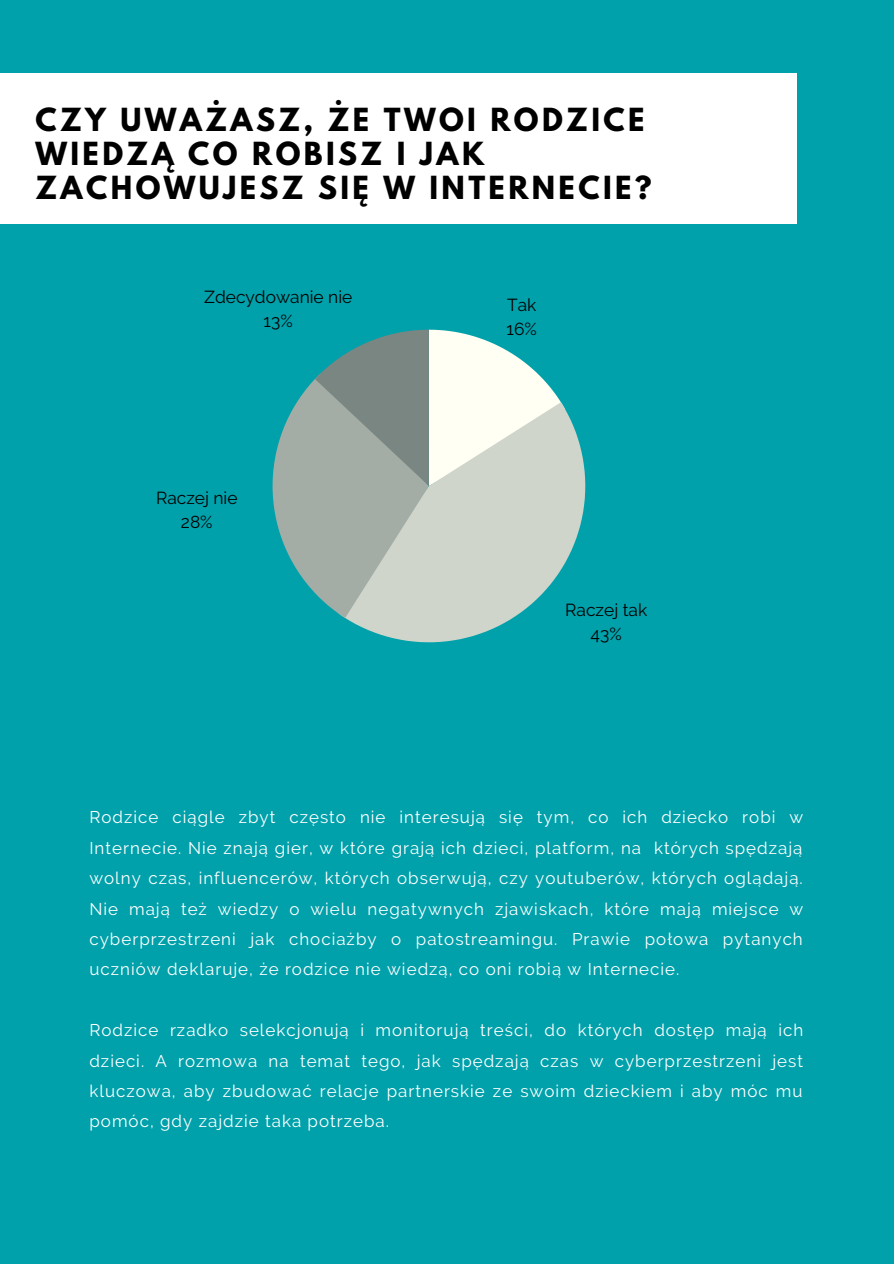
<style>
.page{position:relative;width:894px;height:1264px;background:#fff}
.page>*{position:absolute;margin:0;border:0;box-sizing:border-box;transform-origin:0 0}
.t1{font:700 28.2px/33.8px "League Spartan";letter-spacing:.12em;color:#000}
.t2{font:17.4px "Raleway";color:#000}
.t3{font:16.95px/30.5px "Raleway";letter-spacing:.06em;color:#fff;text-align:justify}
</style>
<div class="page">
<div style="left:0;top:0;width:893px;height:1263px;background:#00a1ab"></div>
<div style="left:0;top:73px;width:796px;height:150px;background:#fff"></div>
<svg style="left:345px;top:407px;width:240px;height:235px"></svg>
<svg style="left:272px;top:330px;width:292px;height:288px"></svg>
<p class="t1" style="left:35px;top:107px;width:617px">CZY UWAŻASZ, ŻE TWOI RODZICE<br>WIEDZĄ CO ROBISZ I JAK<br>ZACHOWUJESZ SIĘ W INTERNECIE?</p>
<p class="t2" style="left:204px;top:286px;width:150px">Zdecydowanie nie</p>
<p class="t2" style="left:263px;top:310px;width:31px">13%</p>
<p class="t2" style="left:156px;top:487px;width:83px">Raczej nie</p>
<p class="t2" style="left:181px;top:511px;width:33px">28%</p>
<p class="t2" style="left:507px;top:294px;width:31px">Tak</p>
<p class="t2" style="left:506px;top:318px;width:32px">16%</p>
<p class="t2" style="left:565px;top:599px;width:83px">Raczej tak</p>
<p class="t2" style="left:590px;top:623px;width:33px">43%</p>
<p class="t3" style="left:89px;top:802px;width:715px">Rodzice ciągle zbyt często nie interesują się tym, co ich dziecko robi w Internecie. Nie znają gier, w które grają ich dzieci, platform, na których spędzają wolny czas, influencerów, których obserwują, czy youtuberów, których oglądają.<br>Nie mają też wiedzy o wielu negatywnych zjawiskach, które mają miejsce w cyberprzestrzeni jak chociażby o patostreamingu. Prawie połowa pytanych uczniów deklaruje, że rodzice nie wiedzą, co oni robią w Internecie.</p>
<p class="t3" style="left:89px;top:1014px;width:715px">Rodzice rzadko selekcjonują i monitorują treści, do których dostęp mają ich dzieci. A rozmowa na temat tego, jak spędzają czas w cyberprzestrzeni jest kluczowa, aby zbudować relacje partnerskie ze swoim dzieckiem i aby móc mu pomóc, gdy zajdzie taka potrzeba.</p>
</div>
